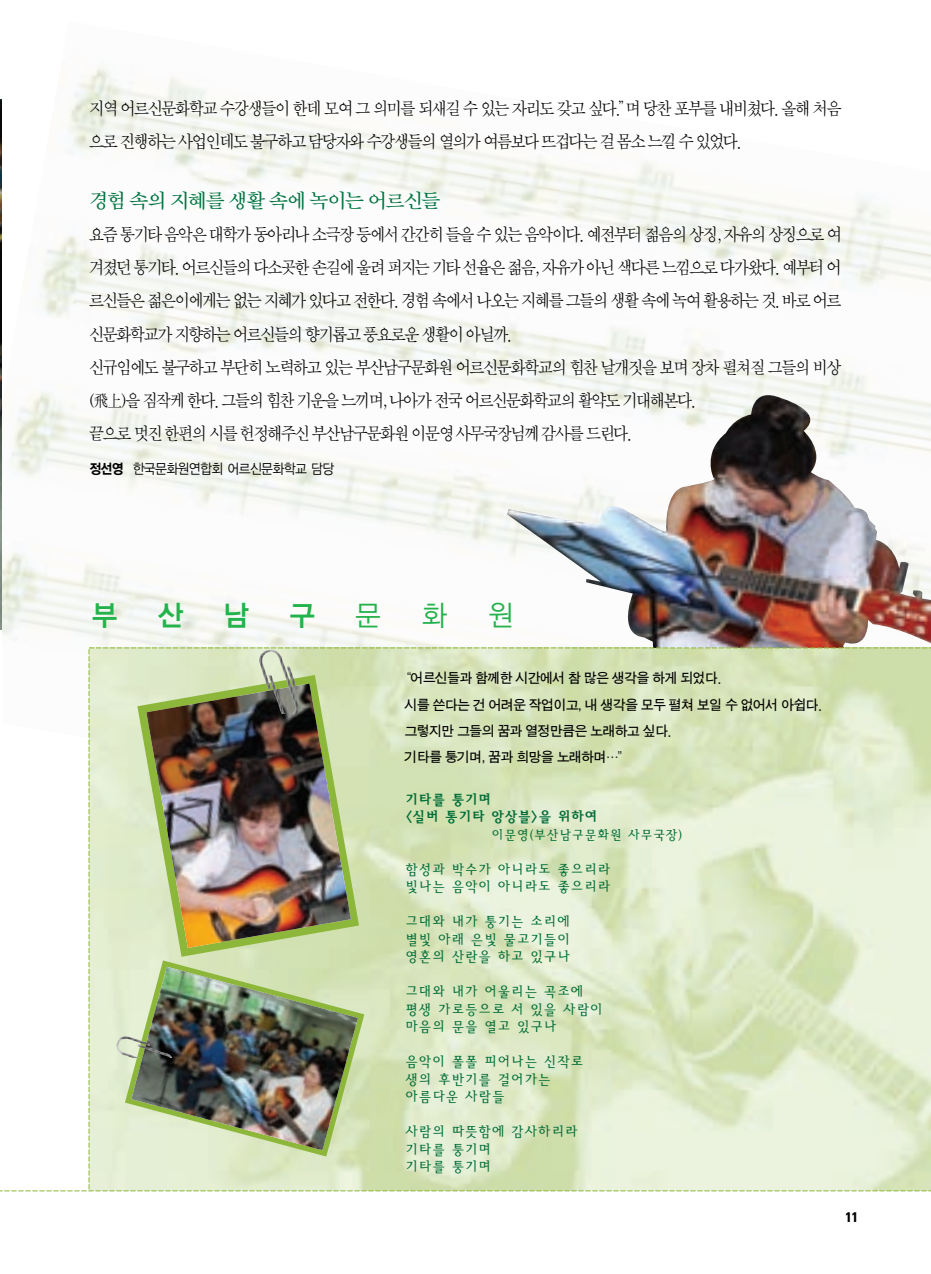
<style>
.page{position:relative;width:931px;height:1274px;background:#fff}
.page>*{position:absolute;margin:0;border:0;box-sizing:border-box;transform-origin:0 0}
.t1{font:28.7px "YGO14";color:#23b24b;scale:.95 1}
.t2{font:28.7px "YGO12";color:#23b24b;scale:.95 1}
.t3{font:21px "Sand Tm";letter-spacing:-.05em;color:#007542}
.t4{font:18.38px/33.2px "Sand Sm";letter-spacing:-.07em;color:#000;scale:.9 1}
.t5{font:14px/17.5px "Bird L";letter-spacing:-.04em;color:#006d38}
.t6{font:14px/26.2px "Sand Tg";letter-spacing:-.025em;color:#000}
.t7{font:14px "YGO12";letter-spacing:-.11em;color:#000;scale:.9 1}
.t8{font:14px/17.5px "Bird M";letter-spacing:-.04em;color:#006d38}
.t9{font:700 condensed 14px "Univers";color:#000}
.t10{font:13.12px "Bird L";letter-spacing:-.04em;color:#006d38}
.s1{font-family:"YGO15"}
</style>
<div class="page">
<img style="left:3px;top:66px;width:928px;height:582px">
<img style="left:0;top:99px;width:1px;height:530px">
<img style="left:507px;top:394px;width:424px;height:254px">
<svg style="left:0;top:648px;width:931px;height:543px;background:#d6debf"></svg>
<img style="left:131px;top:967px;width:227px;height:183px">
<img style="left:116px;top:1035px;width:56px;height:23px">
<p class="t4" style="left:89px;top:93px;width:838px">지역 어르신문화학교 수강생들이 한데 모여 그 의미를 되새길 수 있는 자리도 갖고 싶다.”며 당찬 포부를 내비쳤다. 올해 처음 으로 진행하는 사업인데도 불구하고 담당자와 수강생들의 열의가 여름보다 뜨겁다는 걸 몸소 느낄 수 있었다.</p>
<p class="t3" style="left:89px;top:191px;width:353px">경험 속의 지혜를 생활 속에 녹이는 어르신들</p>
<p class="t4" style="left:89px;top:219px;width:838px">요즘 통기타 음악은 대학가 동아리나 소극장 등에서 간간히 들을 수 있는 음악이다. 예전부터 젊음의 상징, 자유의 상징으로 여 겨졌던 통기타. 어르신들의 다소곳한 손길에 울려 퍼지는 기타 선율은 젊음, 자유가 아닌 색다른 느낌으로 다가왔다. 예부터 어 르신들은 젊은이에게는 없는 지혜가 있다고 전한다. 경험 속에서 나오는 지혜를 그들의 생활 속에 녹여 활용하는 것. 바로 어르 신문화학교가 지향하는 어르신들의 향기롭고 풍요로운 생활이 아닐까.<br>신규임에도 불구하고 부단히 노력하고 있는 부산남구문화원 어르신문화학교의 힘찬 날개짓을 보며 장차 펼쳐질 그들의 비상 (飛上)을 짐작케 한다. 그들의 힘찬 기운을 느끼며, 나아가 전국 어르신문화학교의 활약도 기대해본다.<br>끝으로 멋진 한편의 시를 헌정해주신 부산남구문화원 이문영 사무국장님께 감사를 드린다.</p>
<p class="t7" style="left:89px;top:462px;width:274px"><span class="s1">정선영</span> 한국문화원연합회 어르신문화학교 담당</p>
<p class="t1" style="left:91px;top:603px;width:30px">부</p>
<p class="t1" style="left:157px;top:603px;width:30px">산</p>
<p class="t1" style="left:223px;top:603px;width:30px">남</p>
<p class="t1" style="left:289px;top:603px;width:30px">구</p>
<p class="t2" style="left:355px;top:603px;width:30px">문</p>
<p class="t2" style="left:421px;top:603px;width:30px">화</p>
<p class="t2" style="left:487px;top:603px;width:30px">원</p>
<p class="t6" style="left:405px;top:666px;width:418px;text-indent:-6px">“어르신들과 함께한 시간에서 참 많은 생각을 하게 되었다.<br>시를 쓴다는 건 어려운 작업이고, 내 생각을 모두 펼쳐 보일 수 없어서 아쉽다. 그렇지만 그들의 꿈과 열정만큼은 노래하고 싶다.<br>기타를 퉁기며, 꿈과 희망을 노래하며…”</p>
<p class="t8" style="left:405px;top:792px;width:195px">기타를 퉁기며<br>&lt;실버 통기타 앙상블&gt;을 위하여</p>
<p class="t10" style="left:491px;top:829px;width:193px">이문영(부산남구문화원 사무국장)</p>
<p class="t5" style="left:405px;top:862px;width:208px">함성과 박수가 아니라도 좋으리라 빛나는 음악이 아니라도 좋으리라</p>
<p class="t5" style="left:405px;top:914px;width:167px;text-align:justify">그대와 내가 퉁기는 소리에 별빛 아래 은빛 물고기들이 영혼의 산란을 하고 있구나</p>
<p class="t5" style="left:405px;top:984px;width:200px">그대와 내가 어울리는 곡조에 평생 가로등으로 서 있을 사람이 마음의 문을 열고 있구나</p>
<p class="t5" style="left:405px;top:1054px;width:181px">음악이 폴폴 피어나는 신작로 생의 후반기를 걸어가는 아름다운 사람들</p>
<p class="t5" style="left:405px;top:1124px;width:175px">사람의 따뜻함에 감사하리라 기타를 퉁기며<br>기타를 퉁기며</p>
<p class="t9" style="left:846px;top:1212px;width:14px">11</p>
</div>
